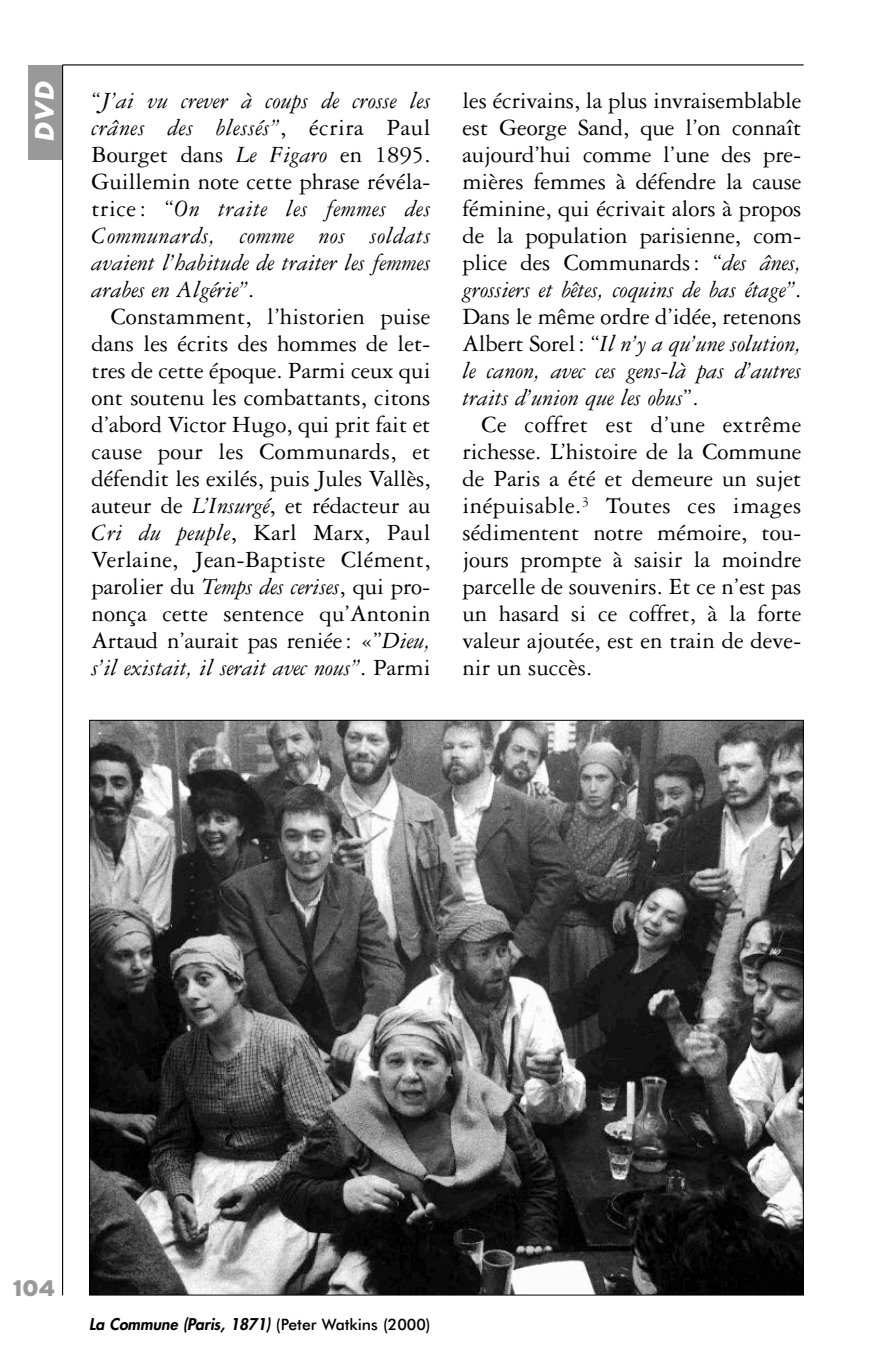
<style>
.page{position:relative;width:893px;height:1372px;background:#fff}
.page>*{position:absolute;margin:0;border:0;box-sizing:border-box;transform-origin:0 0}
.t1{font:24.75px/27px "Garamond Three";color:#000;text-align:justify}
.t2{font:italic 24.75px/27px "Garamond Three";color:#000;text-align:justify}
.t3{font:italic 700 24.75px "Futura";color:#fff}
.t4{font:900 22.5px "Interstate";color:#999}
.t5{font:italic 800 15.75px "Futura CE";color:#000}
.s1{font-style:normal}
.s2{font-style:italic}
.s3{font-family:"Futura BT";font-weight:500;font-style:normal}
</style>
<div class="page">
<div style="left:28px;top:65px;width:35px;height:94px;background:#999"></div>
<hr style="left:63px;top:64px;width:741px;height:1px;background:#000">
<hr style="left:62px;top:65px;width:1px;height:1230px;background:#000">
<img style="left:91px;top:722px;width:711px;height:571px">
<p class="t3" style="left:27px;top:142px;width:63px;rotate:-90deg">DVD</p>
<p class="t2" style="left:92px;top:87px;width:340px"><span class="s1">“</span>J’ai vu crever à coups de crosse les crânes des blessés”<span class="s1">, écrira Paul Bourget dans</span> Le Figaro <span class="s1">en 1895.<br>Guillemin note cette phrase révéla&shy;trice: “</span>On traite les femmes des Communards, comme nos soldats avaient l’habitude de traiter les femmes arabes en Algérie”<span class="s1">.</span></p>
<p class="t1" style="left:92px;top:303px;width:340px;text-indent:19px">Constamment, l’historien puise dans les écrits des hommes de let&shy;tres de cette époque. Parmi ceux qui ont soutenu les combattants, citons d’abord Victor Hugo, qui prit fait et cause pour les Communards, et défendit les exilés, puis Jules Vallès, auteur de <span class="s2">L’Insurgé</span>, et rédacteur au <span class="s2">Cri du peuple</span>, Karl Marx, Paul Verlaine, Jean-Baptiste Clément, parolier du <span class="s2">Temps des cerises</span>, qui pro&shy;nonça cette sentence qu’Antonin Artaud n’aurait pas reniée: «”<span class="s2">Dieu, s’il existait, il serait avec nous”</span>. Parmi</p>
<p class="t1" style="left:462px;top:87px;width:340px">les écrivains, la plus invraisemblable est George Sand, que l’on connaît aujourd’hui comme l’une des pre&shy;mières femmes à défendre la cause féminine, qui écrivait alors à propos de la population parisienne, com&shy;plice des Communards: “<span class="s2">des ânes, grossiers et bêtes, coquins de bas étage”</span>.<br>Dans le même ordre d’idée, retenons Albert Sorel: “<span class="s2">Il n’y a qu’une solution, le canon, avec ces gens-là pas d’autres traits d’union que les obus</span>”.</p>
<p class="t1" style="left:462px;top:411px;width:340px;text-indent:19px">Ce coffret est d’une extrême richesse. L’histoire de la Commune de Paris a été et demeure un sujet inépuisable.<sup>3</sup> Toutes ces images sédimentent notre mémoire, tou&shy;jours prompte à saisir la moindre parcelle de souvenirs. Et ce n’est pas un hasard si ce coffret, à la forte valeur ajoutée, est en train de deve&shy;nir un succès.</p>
<p class="t4" style="left:13px;top:1275px;width:44px">104</p>
<p class="t5" style="left:89px;top:1312px;width:343px">La Commune (Paris, 1871) <span class="s3">(Peter Watkins (2000)</span></p>
</div>
